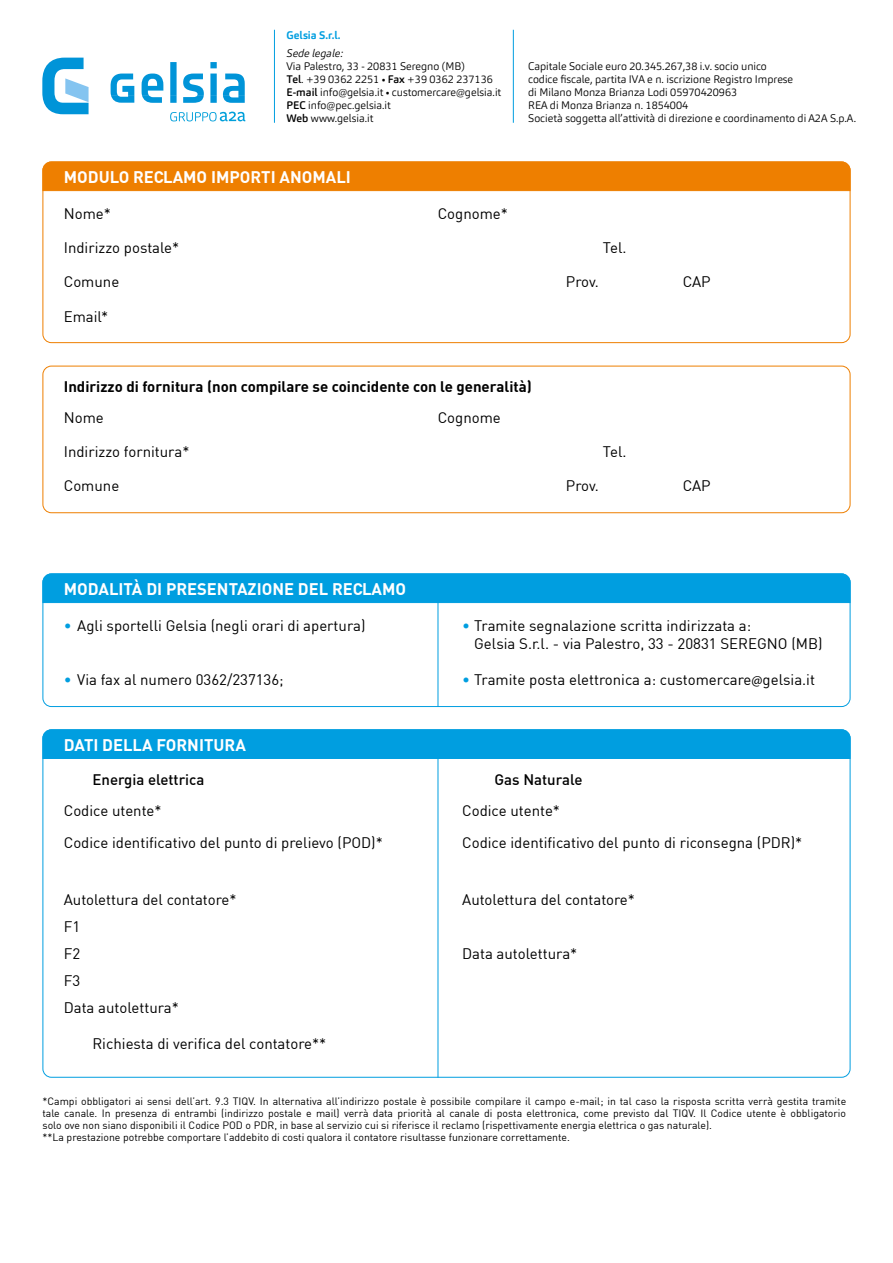
<style>
.page{position:relative;width:893px;height:1263px;background:#fff}
.page>*{position:absolute;margin:0;border:0;box-sizing:border-box;transform-origin:0 0}
.t1{font:700 16.5px "DIN";color:#fff}
.t2{font:15px/27px "DIN";color:#000}
.t3{font:700 15px "DIN";color:#000}
.t4{font:500 15px "DIN";color:#000}
.t5{font:300 10.95px/13px "Carnas";color:#000}
.t6{font:700 10.95px "Carnas";color:#009ee0}
.t7{font:italic 300 10.95px "Carnas";color:#000}
.t8{font:300 10.8px "Carnas";letter-spacing:.01em;color:#000}
.t9{font:10.5px/12px "DIN";color:#000}
.s1{font-weight:500}
.s2{color:#009ee0}
.s3{font-family:"Myriad Pro"}
</style>
<div class="page">
<svg style="left:111px;top:62px;width:134px;height:41px"></svg>
<svg style="left:42px;top:58px;width:47px;height:56px"></svg>
<svg style="left:170px;top:112px;width:75px;height:9px"></svg>
<hr style="left:274px;top:30px;width:1px;height:93px;background:#009ee0">
<hr style="left:513px;top:30px;width:1px;height:93px;background:#009ee0">
<div style="left:43px;top:366px;width:807px;height:147px;border:1px solid #ee7f00;border-radius:9px"></div>
<div style="left:42px;top:161px;width:809px;height:30px;background:#ee7f00"></div>
<div style="left:42px;top:573px;width:809px;height:30px;background:#009ee0"></div>
<div style="left:42px;top:729px;width:809px;height:30px;background:#009ee0"></div>
<hr style="left:438px;top:599px;width:1px;height:108px;background:#009ee0">
<hr style="left:438px;top:758px;width:1px;height:319px;background:#009ee0">
<p class="t6" style="left:287px;top:28px;width:55px">Gelsia S.r.l.</p>
<p class="t7" style="left:287px;top:46px;width:58px">Sede legale:</p>
<p class="t5" style="left:287px;top:59px;width:216px">Via Palestro, 33 - 20831 Seregno (MB)<br><span class="s1">Tel</span>. +39 0362 2251 • <span class="s1">Fax</span> +39 0362 237136<br><span class="s1">E-mail</span> info@gelsia.it • customercare@gelsia.it <span class="s1">PEC</span> info@pec.gelsia.it<br><span class="s1">Web</span> www.gelsia.it</p>
<p class="t5" style="left:528px;top:59px;width:329px">Capitale Sociale euro 20.345.267,38 i.v. socio unico<br>codice fiscale, partita IVA e n. iscrizione Registro Imprese<br>di Milano Monza Brianza Lodi 05970420963<br>REA di Monza Brianza n. 1854004<br>Società soggetta all’attività di direzione e coordinamento di A2A S.p.A.</p>
<p class="t1" style="left:64px;top:166px;width:289px">MODULO RECLAMO IMPORTI ANOMALI</p>
<p class="t2" style="left:64px;top:199px;width:49px">Nome*</p>
<p class="t2" style="left:64px;top:234px;width:117px">Indirizzo postale*</p>
<p class="t2" style="left:64px;top:268px;width:57px">Comune</p>
<p class="t2" style="left:64px;top:302px;width:46px">Email*</p>
<p class="t2" style="left:438px;top:199px;width:72px">Cognome*</p>
<p class="t3" style="left:64px;top:377px;width:470px">Indirizzo di fornitura (non compilare se coincidente con le generalità)</p>
<p class="t2" style="left:64px;top:404px;width:42px">Nome</p>
<p class="t2" style="left:64px;top:438px;width:127px">Indirizzo fornitura*</p>
<p class="t2" style="left:64px;top:472px;width:57px">Comune</p>
<p class="t2" style="left:438px;top:403px;width:65px">Cognome</p>
<p class="t1" style="left:64px;top:578px;width:344px">MODALITÀ DI PRESENTAZIONE DEL RECLAMO</p>
<p class="t2" style="left:603px;top:234px;width:25px">Tel.</p>
<p class="t2" style="left:566px;top:268px;width:34px">Prov.</p>
<p class="t2" style="left:603px;top:438px;width:25px">Tel.</p>
<p class="t2" style="left:566px;top:472px;width:34px">Prov.</p>
<p class="t2" style="left:683px;top:268px;width:30px">CAP</p>
<p class="t2" style="left:683px;top:472px;width:30px">CAP</p>
<p class="t2" style="left:64px;top:611px;width:303px"><span class="s2">•</span> Agli sportelli Gelsia (negli orari di apertura)</p>
<p class="t2" style="left:64px;top:665px;width:221px"><span class="s2">•</span> Via fax al numero 0362/237136;</p>
<p class="t1" style="left:64px;top:734px;width:184px">DATI DELLA FORNITURA</p>
<p class="t2" style="left:474px;top:616px;width:350px;line-height:18px;text-indent:-12px"><span class="s2">•</span> Tramite segnalazione scritta indirizzata a:<br>Gelsia S.r.l. - via Palestro, 33 - 20831 SEREGNO (MB)</p>
<p class="t2" style="left:462px;top:665px;width:354px"><span class="s2">•</span> Tramite posta elettronica a: customercare<span class="s3">@</span>gelsia.it</p>
<p class="t4" style="left:92px;top:769px;width:113px">Energia elettrica</p>
<p class="t4" style="left:495px;top:769px;width:89px">Gas Naturale</p>
<p class="t2" style="left:64px;top:794px;width:321px;line-height:32px">Codice utente*<br>Codice identificativo del punto di prelievo (POD)*</p>
<p class="t2" style="left:462px;top:796px;width:99px">Codice utente*</p>
<p class="t2" style="left:462px;top:828px;width:342px">Codice identificativo del punto di riconsegna (PDR)*</p>
<p class="t2" style="left:64px;top:886px;width:174px">Autolettura del contatore*<br>F1<br>F2<br>F3<br>Data autolettura*</p>
<p class="t2" style="left:462px;top:886px;width:174px">Autolettura del contatore*</p>
<p class="t2" style="left:462px;top:940px;width:117px">Data autolettura*</p>
<p class="t8" style="left:56px;top:997px;width:94px"><span class="s1">Tel.</span> +39 0362 2251</p>
<p class="t8" style="left:56px;top:1036px;width:110px"><span class="s1">PEC</span> info@pec.gelsia.it</p>
<p class="t2" style="left:92px;top:1029px;width:235px">Richiesta di verifica del contatore**</p>
<p class="t9" style="left:43px;top:1095px;width:805px">*Campi obbligatori ai sensi dell’art. 9.3 TIQV. In alternativa all’indirizzo postale è possibile compilare il campo e-mail; in tal caso la risposta scritta verrà gestita tramite tale canale. In presenza di entrambi (indirizzo postale e mail) verrà data priorità al canale di posta elettronica, come previsto dal TIQV. Il Codice utente è obbligatorio solo ove non siano disponibili il Codice POD o PDR, in base al servizio cui si riferisce il reclamo (rispettivamente energia elettrica o gas naturale).<br>**La prestazione potrebbe comportare l’addebito di costi qualora il contatore risultasse funzionare correttamente.</p>
</div>
